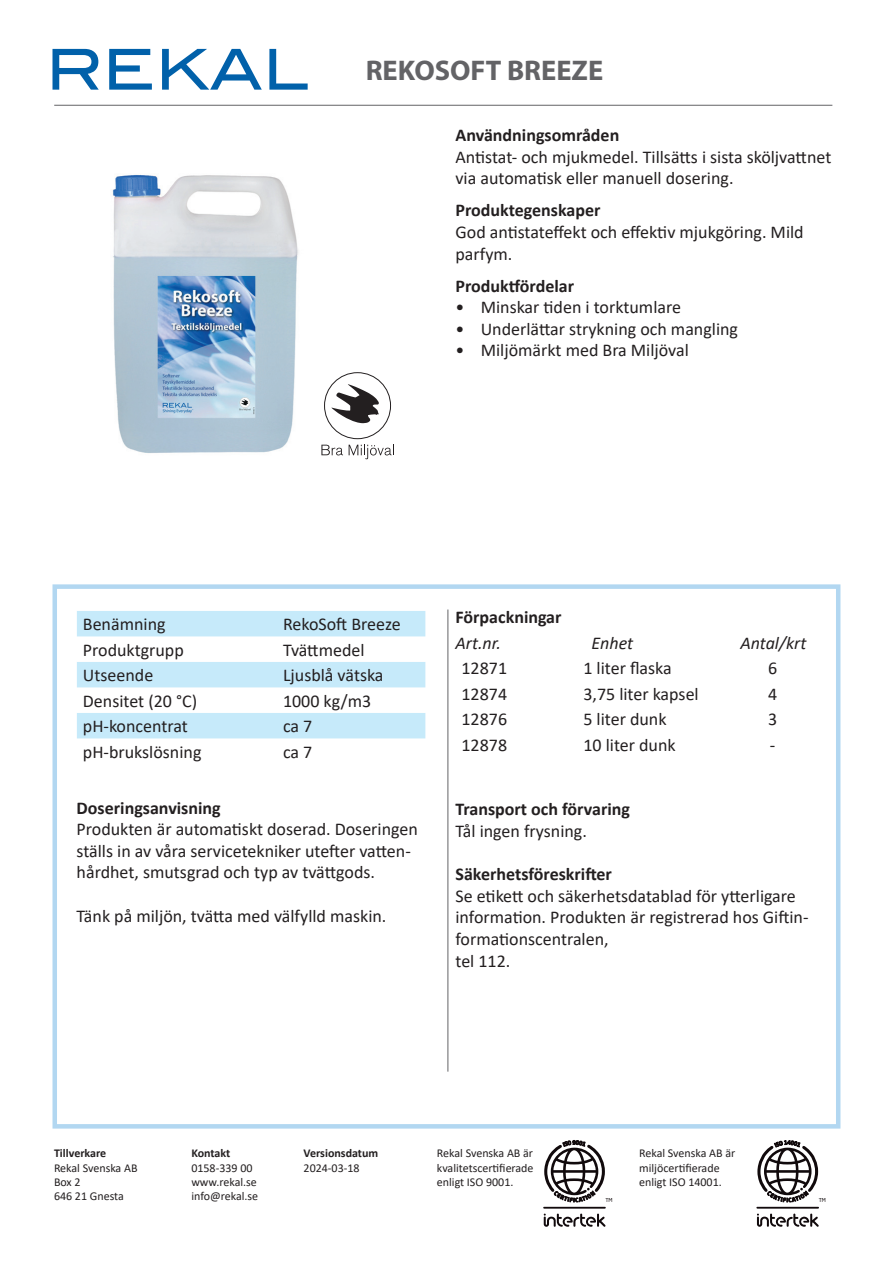
<style>
.page{position:relative;width:893px;height:1263px;background:#fff}
.page>*{position:absolute;margin:0;border:0;box-sizing:border-box;transform-origin:0 0}
.t1{font:700 28.5px "Myriad Pro";color:#636366}
.t2{font:18px/21.6px "Calibri";color:#231f20}
.t3{font:700 18px "Calibri";color:#231f20}
.t4{font:italic 18px "Calibri";color:#231f20}
.t5{font:12px/14.4px "Calibri";color:#231f20}
.t6{font:700 12px "Calibri";color:#231f20}
.t7{font:5.4px "Neo Sans Std";color:#110a0c}
</style>
<div class="page">
<div style="left:52px;top:584px;width:788px;height:544px;border:4px solid #b2d7f1"></div>
<img style="left:112px;top:175px;width:238px;height:281px">
<hr style="left:54px;top:105px;width:778px;height:1px;background:#636366">
<hr style="left:447px;top:609px;width:1px;height:462px;background:#636366">
<svg style="left:77px;top:611px;width:348px;height:127px"></svg>
<svg style="left:53px;top:49px;width:46px;height:41px"></svg>
<svg style="left:109px;top:49px;width:43px;height:41px"></svg>
<svg style="left:162px;top:49px;width:100px;height:41px"></svg>
<svg style="left:269px;top:49px;width:39px;height:41px"></svg>
<svg style="left:323px;top:371px;width:69px;height:69px"></svg>
<div style="left:325px;top:373px;width:66px;height:66px;background:#fff;border-radius:50%"></div>
<div style="left:324px;top:372px;width:67px;height:67px;border:1px solid #231f20;border-radius:50%"></div>
<svg style="left:331px;top:384px;width:48px;height:39px"></svg>
<svg style="left:321px;top:445px;width:22px;height:10px"></svg>
<svg style="left:349px;top:445px;width:45px;height:14px"></svg>
<svg style="left:757px;top:1213px;width:62px;height:14px"></svg>
<hr style="left:756px;top:1207px;width:63px;height:1px;background:#110a0c">
<svg style="left:544px;top:1213px;width:61px;height:14px"></svg>
<hr style="left:543px;top:1207px;width:63px;height:1px;background:#110a0c">
<svg style="left:757px;top:1146px;width:62px;height:50px"></svg>
<svg style="left:544px;top:1144px;width:61px;height:52px"></svg>
<h1 class="t1" style="left:366px;top:52px;width:239px">REKOSOFT BREEZE</h1>
<p class="t3" style="left:455px;top:122px;width:165px">Användningsområden</p>
<p class="t2" style="left:455px;top:145px;width:377px">Antistat- och mjukmedel. Tillsätts i sista sköljvattnet via automatisk eller manuell dosering.</p>
<p class="t3" style="left:455px;top:198px;width:147px">Produktegenskaper</p>
<p class="t2" style="left:455px;top:221px;width:350px">God antistateffekt och effektiv mjukgöring. Mild parfym.</p>
<p class="t3" style="left:455px;top:273px;width:120px">Produktfördelar</p>
<p class="t2" style="left:455px;top:296px;width:227px">• Minskar tiden i torktumlare</p>
<p class="t2" style="left:455px;top:318px;width:284px">• Underlättar strykning och mangling</p>
<p class="t2" style="left:455px;top:339px;width:235px">• Miljömärkt med Bra Miljöval</p>
<p class="t2" style="left:83px;top:613px;width:84px">Benämning</p>
<p class="t2" style="left:283px;top:613px;width:119px">RekoSoft Breeze</p>
<p class="t2" style="left:83px;top:639px;width:102px">Produktgrupp</p>
<p class="t2" style="left:283px;top:639px;width:83px">Tvättmedel</p>
<p class="t2" style="left:83px;top:664px;width:72px">Utseende</p>
<p class="t2" style="left:283px;top:664px;width:102px">Ljusblå vätska</p>
<p class="t2" style="left:83px;top:690px;width:116px">Densitet (20 °C)</p>
<p class="t2" style="left:283px;top:690px;width:90px">1000 kg/m3</p>
<p class="t2" style="left:83px;top:715px;width:106px">pH-koncentrat</p>
<p class="t2" style="left:283px;top:715px;width:31px">ca 7</p>
<p class="t2" style="left:83px;top:741px;width:120px">pH-brukslösning</p>
<p class="t2" style="left:283px;top:741px;width:31px">ca 7</p>
<p class="t3" style="left:77px;top:795px;width:146px">Doseringsanvisning</p>
<p class="t2" style="left:77px;top:818px;width:343px">Produkten är automatiskt doserad. Doseringen ställs in av våra servicetekniker utefter vatten&shy;hårdhet, smutsgrad och typ av tvättgods.</p>
<p class="t2" style="left:77px;top:904px;width:311px">Tänk på miljön, tvätta med välfylld maskin.</p>
<p class="t3" style="left:455px;top:604px;width:108px">Förpackningar</p>
<p class="t4" style="left:455px;top:630px;width:47px">Art.nr.</p>
<p class="t4" style="left:592px;top:630px;width:43px">Enhet</p>
<p class="t4" style="left:740px;top:630px;width:68px">Antal/krt</p>
<p class="t2" style="left:461px;top:657px;width:47px">12871</p>
<p class="t2" style="left:583px;top:657px;width:90px">1 liter flaska</p>
<p class="t2" style="left:768px;top:657px;width:11px">6</p>
<p class="t2" style="left:461px;top:682px;width:47px">12874</p>
<p class="t2" style="left:583px;top:682px;width:117px">3,75 liter kapsel</p>
<p class="t2" style="left:768px;top:682px;width:11px">4</p>
<p class="t2" style="left:461px;top:708px;width:47px">12876</p>
<p class="t2" style="left:583px;top:708px;width:85px">5 liter dunk</p>
<p class="t2" style="left:768px;top:708px;width:11px">3</p>
<p class="t2" style="left:461px;top:733px;width:47px">12878</p>
<p class="t2" style="left:583px;top:733px;width:94px">10 liter dunk</p>
<p class="t2" style="left:770px;top:733px;width:7px">-</p>
<p class="t3" style="left:455px;top:797px;width:176px">Transport och förvaring</p>
<p class="t2" style="left:455px;top:820px;width:133px">Tål ingen frysning.</p>
<p class="t3" style="left:455px;top:861px;width:158px">Säkerhetsföreskrifter</p>
<p class="t2" style="left:455px;top:884px;width:355px">Se etikett och säkerhetsdatablad för ytterligare information. Produkten är registrerad hos Giftin&shy;formationscentralen,<br>tel 112.</p>
<p class="t6" style="left:54px;top:1145px;width:54px">Tillverkare</p>
<p class="t5" style="left:54px;top:1160px;width:85px">Rekal Svenska AB<br>Box 2<br>646 21 Gnesta</p>
<p class="t6" style="left:191px;top:1145px;width:40px">Kontakt</p>
<p class="t5" style="left:191px;top:1160px;width:68px">0158-339 00 www.rekal.se info@rekal.se</p>
<p class="t6" style="left:304px;top:1145px;width:76px">Versionsdatum</p>
<p class="t5" style="left:304px;top:1160px;width:58px">2024-03-18</p>
<p class="t5" style="left:437px;top:1146px;width:98px;text-align:justify">Rekal Svenska AB är kvalitetscertifierade enligt ISO 9001.</p>
<p class="t5" style="left:639px;top:1146px;width:98px">Rekal Svenska AB är miljöcertifierade enligt ISO 14001.</p>
<p class="t7" style="left:605px;top:1197px;width:9px">TM</p>
<p class="t7" style="left:819px;top:1197px;width:9px">TM</p>
</div>
